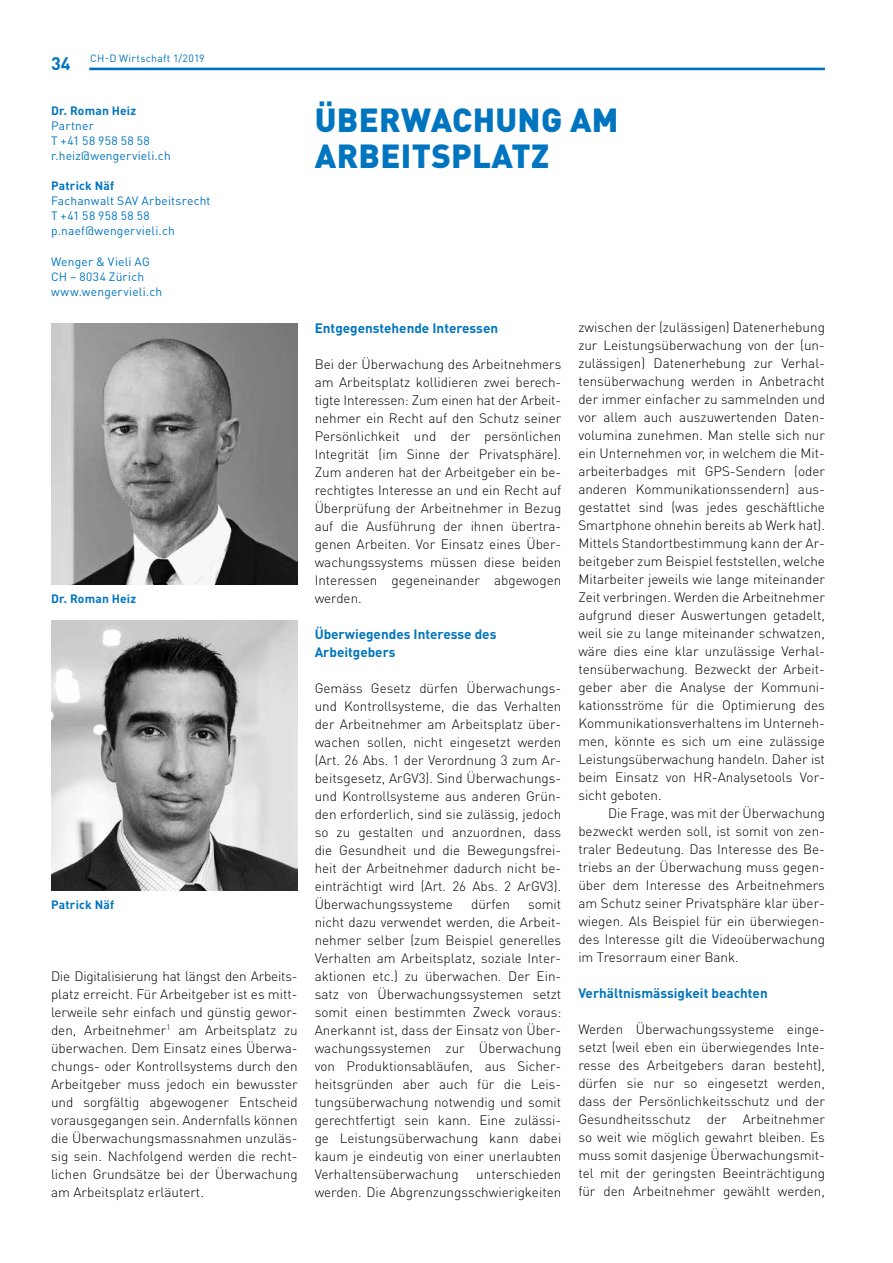
<style>
.page{position:relative;width:893px;height:1263px;background:#fff}
.page>*{position:absolute;margin:0;border:0;box-sizing:border-box;transform-origin:0 0}
.t1{font:900 33px/36px "DIN Pro";letter-spacing:.01em;color:#0075bf}
.t2{font:700 18px "DIN Pro";color:#0075bf}
.t3{font:300 13.5px/18px "DIN Pro";color:#000;text-align:justify}
.t4{font:700 13.5px/18px "DIN Pro";color:#0075bf}
.t5{font:12px/15px "DIN Pro";letter-spacing:.015em;color:#0075bf}
.t6{font:700 12px "DIN Pro";letter-spacing:.015em;color:#0075bf}
.t7{font:10.5px "DIN Pro";letter-spacing:.03em;color:#0075bf}
</style>
<div class="page">
<hr style="left:89px;top:68px;width:736px;height:2px;background:#0075bf">
<img style="left:51px;top:323px;width:247px;height:262px">
<img style="left:51px;top:621px;width:247px;height:270px">
<p class="t7" style="left:90px;top:51px;width:116px">CH-D Wirtschaft 1/2019</p>
<h2 class="t2" style="left:51px;top:51px;width:21px">34</h2>
<p class="t6" style="left:51px;top:103px;width:87px">Dr. Roman Heiz</p>
<p class="t5" style="left:51px;top:118px;width:121px">Partner<br>T +41 58 958 58 58 r.heiz@wengervieli.ch</p>
<p class="t6" style="left:51px;top:178px;width:65px">Patrick Näf</p>
<p class="t5" style="left:51px;top:193px;width:161px">Fachanwalt SAV Arbeitsrecht<br>T +41 58 958 58 58 p.naef@wengervieli.ch</p>
<p class="t5" style="left:51px;top:253px;width:113px">Wenger &amp; Vieli AG<br>CH – 8034 Zürich www.wengervieli.ch</p>
<p class="t6" style="left:51px;top:590px;width:87px">Dr. Roman Heiz</p>
<p class="t6" style="left:51px;top:896px;width:65px">Patrick Näf</p>
<p class="t3" style="left:51px;top:966px;width:248px">Die Digitalisierung hat längst den Arbeits&shy;platz erreicht. Für Arbeitgeber ist es mitt&shy;lerweile sehr einfach und günstig gewor&shy;den, Arbeitnehmer<sup>1</sup> am Arbeitsplatz zu überwachen. Dem Einsatz eines Überwa&shy;chungs- oder Kontrollsystems durch den Arbeitgeber muss jedoch ein bewusster und sorgfältig abgewogener Entscheid vorausgegangen sein. Andernfalls können die Überwachungsmassnahmen unzuläs&shy;sig sein. Nachfolgend werden die recht&shy;lichen Grundsätze bei der Überwachung am Arbeitsplatz erläutert.</p>
<h1 class="t1" style="left:315px;top:100px;width:305px">ÜBERWACHUNG AM<br>ARBEITSPLATZ</h1>
<p class="t4" style="left:315px;top:318px;width:185px">Entgegenstehende Interessen</p>
<p class="t3" style="left:315px;top:354px;width:248px;text-align:left">Bei der Überwachung des Arbeitnehmers am Arbeitsplatz kollidieren zwei berech&shy;tigte Interessen: Zum einen hat der Arbeit&shy;nehmer ein Recht auf den Schutz seiner Persönlichkeit und der persönlichen Integrität (im Sinne der Privatsphäre).<br>Zum anderen hat der Arbeitgeber ein be&shy;rechtigtes Interesse an und ein Recht auf Überprüfung der Arbeitnehmer in Bezug auf die Ausführung der ihnen übertra&shy;genen Arbeiten. Vor Einsatz eines Über&shy;wachungssystems müssen diese beiden Interessen gegeneinander abgewogen werden.</p>
<p class="t4" style="left:315px;top:624px;width:183px">Überwiegendes Interesse des<br>Arbeitgebers</p>
<p class="t3" style="left:315px;top:678px;width:248px">Gemäss Gesetz dürfen Überwachungs&shy;und Kontrollsysteme, die das Verhalten der Arbeitnehmer am Arbeitsplatz über&shy;wachen sollen, nicht eingesetzt werden (Art. 26 Abs. 1 der Verordnung 3 zum Ar&shy;beitsgesetz, ArGV3). Sind Überwachungs&shy;und Kontrollsysteme aus anderen Grün&shy;den erforderlich, sind sie zulässig, jedoch so zu gestalten und anzuordnen, dass die Gesundheit und die Bewegungsfrei&shy;heit der Arbeitnehmer dadurch nicht be&shy;einträchtigt wird (Art. 26 Abs. 2 ArGV3).<br>Überwachungssysteme</p>
<p class="t3" style="left:315px;top:894px;width:248px;text-indent:213px">somit nicht dazu verwendet werden, die Arbeit&shy;nehmer selber (zum Beispiel generelles Verhalten am Arbeitsplatz, soziale Inter&shy;aktionen etc.) zu überwachen. Der Ein&shy;satz von Überwachungssystemen setzt somit einen bestimmten Zweck voraus:<br>Anerkannt ist, dass der Einsatz von Über&shy;wachungssystemen zur Überwachung von Produktionsabläufen, aus Sicher&shy;heitsgründen aber auch für die Leis&shy;tungsüberwachung notwendig und somit gerechtfertigt sein kann. Eine zulässi&shy;ge Leistungsüberwachung kann dabei kaum je eindeutig von einer unerlaubten Verhaltensüberwachung</p>
<p class="t3" style="left:471px;top:894px;width:40px">dürfen</p>
<p class="t3" style="left:315px;top:1164px;width:248px;text-align:right">unterschieden<br>werden. Die Abgrenzungsschwierigkeiten</p>
<p class="t3" style="left:578px;top:318px;width:248px">zwischen der (zulässigen) Datenerhebung zur Leistungsüberwachung von der (un&shy;zulässigen) Datenerhebung zur Verhal&shy;tensüberwachung werden in Anbetracht der immer einfacher zu sammelnden und vor allem auch auszuwertenden Daten&shy;volumina zunehmen. Man stelle sich nur ein Unternehmen vor, in welchem die Mit&shy;arbeiterbadges mit GPS-Sendern (oder anderen Kommunikationssendern) aus&shy;gestattet sind (was jedes geschäftliche Smartphone ohnehin bereits ab Werk hat).<br>Mittels Standortbestimmung kann der Ar&shy;beitgeber zum Beispiel feststellen, welche Mitarbeiter jeweils wie lange miteinander Zeit verbringen. Werden die Arbeitnehmer aufgrund dieser Auswertungen getadelt, weil sie zu lange miteinander schwatzen, wäre dies eine klar unzulässige Verhal&shy;tensüberwachung. Bezweckt der Arbeit&shy;geber aber die Analyse der Kommuni&shy;kationsströme für die Optimierung des Kommunikationsverhaltens im Unterneh&shy;men, könnte es sich um eine zulässige Leistungsüberwachung handeln. Daher ist beim Einsatz von HR-Analysetools Vor&shy;sicht geboten.</p>
<p class="t3" style="left:578px;top:804px;width:248px;text-indent:30px">Die Frage, was mit der Überwachung bezweckt werden soll, ist somit von zen&shy;traler Bedeutung. Das Interesse des Be&shy;triebs an der Überwachung muss gegen&shy;über dem Interesse des Arbeitnehmers am Schutz seiner Privatsphäre klar über&shy;wiegen. Als Beispiel für ein überwiegen&shy;des Interesse gilt die Videoüberwachung im Tresorraum einer Bank.</p>
<p class="t4" style="left:578px;top:984px;width:191px">Verhältnismässigkeit beachten</p>
<p class="t3" style="left:578px;top:1020px;width:248px">Werden Überwachungssysteme einge&shy;setzt (weil eben ein überwiegendes Inte&shy;resse des Arbeitgebers daran besteht), dürfen sie nur so eingesetzt werden, dass der Persönlichkeitsschutz und der Gesundheitsschutz der Arbeitnehmer so weit wie möglich gewahrt bleiben. Es muss somit dasjenige Überwachungsmit&shy;tel mit der geringsten Beeinträchtigung für den Arbeitnehmer gewählt werden,</p>
</div>
